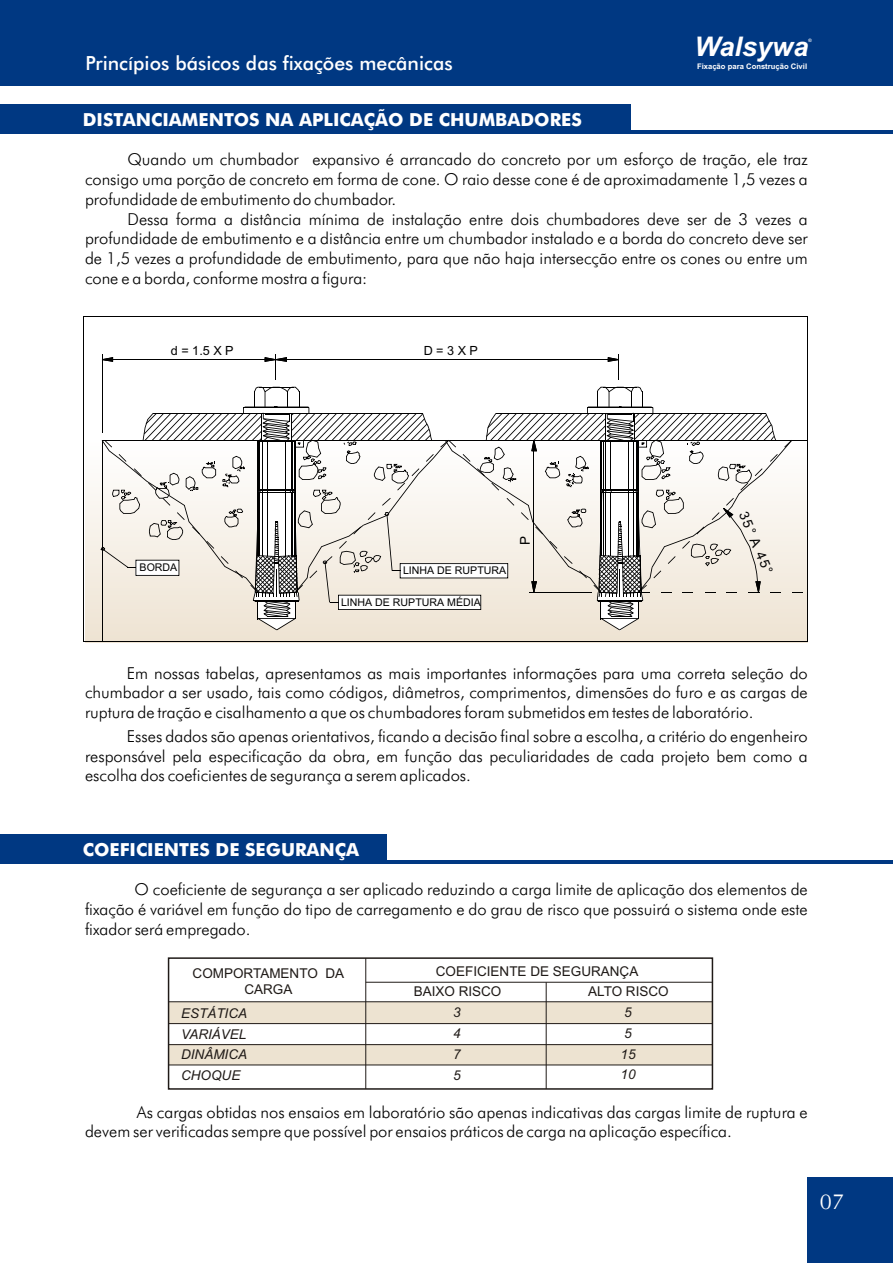
<style>
.page{position:relative;width:894px;height:1263px;background:#fff}
.page>*{position:absolute;margin:0;border:0;box-sizing:border-box;transform-origin:0 0}
.t1{font:italic 700 27.15px "Arial";color:#fff}
.t2{font:22.5px "Optane";color:#fff}
.t3{font:19.5px "Futura Md BT";color:#fff}
.t4{font:700 18px "Futura Md BT";color:#fff}
.t5{font:16.5px/19.8px "Futura Lt BT";color:#000;text-align:justify}
.t6{font:13.5px "Arial";color:#1f1a17}
.t7{font:italic 13.5px/20.9px "Arial";color:#1f1a17;text-align:justify}
.t8{font:13.5px "Arial";color:#000}
.t9{font:12.6px "Arial";letter-spacing:.28em;color:#000}
.t10{font:10.65px "Arial";color:#000}
.t11{font:700 7.65px "Arial";color:#fff}
.t12{font:italic 700 4.65px "Arial";color:#fff}
</style>
<div class="page">
<div style="left:169px;top:1045px;width:543px;height:20px;background:#ede3d1"></div>
<div style="left:169px;top:1002px;width:543px;height:22px;background:#ede3d1"></div>
<div style="left:85px;top:440px;width:723px;height:202px;background:linear-gradient(to bottom,#fff,#eee3d3)"></div>
<div style="left:0;top:0;width:893px;height:85px;background:#003882"></div>
<div style="left:0;top:105px;width:631px;height:29px;background:#003882"></div>
<hr style="left:85px;top:131px;width:808px;height:3px;background:#003882">
<hr style="left:102px;top:359px;width:174px;height:1px;background:#000">
<svg style="left:103px;top:357px;width:10px;height:5px"></svg>
<hr style="left:102px;top:354px;width:1px;height:79px;background:#000">
<hr style="left:276px;top:359px;width:343px;height:1px;background:#000">
<svg style="left:608px;top:354px;width:11px;height:26px"></svg>
<svg style="left:265px;top:354px;width:22px;height:26px"></svg>
<hr style="left:84px;top:641px;width:724px;height:1px;background:#000">
<hr style="left:84px;top:317px;width:1px;height:325px;background:#000">
<hr style="left:807px;top:317px;width:1px;height:325px;background:#000">
<hr style="left:84px;top:316px;width:724px;height:1px;background:#000">
<hr style="left:102px;top:440px;width:1px;height:202px;background:#000">
<hr style="left:752px;top:440px;width:56px;height:1px;background:#000">
<svg style="left:100px;top:387px;width:702px;height:244px"></svg>
<div style="left:808px;top:1178px;width:85px;height:85px;background:#003882"></div>
<div style="left:0;top:835px;width:387px;height:29px;background:#003882"></div>
<hr style="left:85px;top:861px;width:808px;height:3px;background:#003882">
<div style="left:168px;top:957px;width:545px;height:133px;border:2px solid #1f1a17"></div>
<hr style="left:365px;top:958px;width:1px;height:131px;background:#1f1a17">
<hr style="left:546px;top:982px;width:1px;height:107px;background:#1f1a17">
<hr style="left:366px;top:982px;width:347px;height:1px;background:#1f1a17">
<hr style="left:169px;top:1023px;width:544px;height:1px;background:#1f1a17">
<hr style="left:169px;top:1044px;width:544px;height:1px;background:#1f1a17">
<hr style="left:169px;top:1065px;width:544px;height:1px;background:#1f1a17">
<hr style="left:169px;top:1001px;width:544px;height:1px;background:#1f1a17">
<p class="t3" style="left:85px;top:55px;width:369px">Princípios básicos das fixações mecânicas</p>
<p class="t4" style="left:83px;top:112px;width:501px">DISTANCIAMENTOS NA APLICAÇÃO DE CHUMBADORES</p>
<h1 class="t1" style="left:694px;top:37px;width:115px">Walsywa</h1>
<p class="t12" style="left:808px;top:39px;width:5px">®</p>
<p class="t11" style="left:697px;top:63px;width:112px">Fixação para Construção Civil</p>
<p class="t5" style="left:85px;top:151px;width:724px;text-indent:43px">Quando um chumbador expansivo é arrancado do concreto por um esforço de tração, ele traz consigo uma porção de concreto em forma de cone. O raio desse cone é de aproximadamente 1,5 vezes a profundidade de embutimento do chumbador.</p>
<p class="t5" style="left:85px;top:210px;width:724px;text-indent:43px">Dessa forma a distância mínima de instalação entre dois chumbadores deve ser de 3 vezes a profundidade de embutimento e a distância entre um chumbador instalado e a borda do concreto deve ser de 1,5 vezes a profundidade de embutimento, para que não haja intersecção entre os cones ou entre um cone e a borda, conforme mostra a figura:</p>
<p class="t9" style="left:171px;top:346px;width:64px">d=1.5XP</p>
<p class="t9" style="left:424px;top:346px;width:56px">D=3XP</p>
<p class="t10" style="left:140px;top:563px;width:39px">BORDA</p>
<p class="t10" style="left:403px;top:566px;width:105px">LINHA DE RUPTURA</p>
<p class="t10" style="left:341px;top:598px;width:141px">LINHA DE RUPTURA MÉDIA</p>
<p class="t8" style="left:520px;top:545px;width:10px;rotate:-90deg">P</p>
<p class="t8" style="left:748px;top:510px;width:68px;rotate:67deg">35° A 45°</p>
<p class="t5" style="left:85px;top:664px;width:724px;text-indent:42px">Em nossas tabelas, apresentamos as mais importantes informações para uma correta seleção do chumbador a ser usado, tais como códigos, diâmetros, comprimentos, dimensões do furo e as cargas de ruptura de tração e cisalhamento a que os chumbadores foram submetidos em testes de laboratório.</p>
<p class="t5" style="left:85px;top:728px;width:724px;text-indent:42px">Esses dados são apenas orientativos, ficando a decisão final sobre a escolha, a critério do engenheiro responsável pela especificação da obra, em função das peculiaridades de cada projeto bem como a escolha dos coeficientes de segurança a serem aplicados.</p>
<p class="t4" style="left:83px;top:842px;width:278px">COEFICIENTES DE SEGURANÇA</p>
<p class="t5" style="left:85px;top:881px;width:724px;text-indent:50px">O coeficiente de segurança a ser aplicado reduzindo a carga limite de aplicação dos elementos de fixação é variável em função do tipo de carregamento e do grau de risco que possuirá o sistema onde este fixador será empregado.</p>
<p class="t6" style="left:193px;top:969px;width:153px">COMPORTAMENTO DA</p>
<p class="t6" style="left:436px;top:967px;width:204px">COEFICIENTE DE SEGURANÇA</p>
<p class="t6" style="left:244px;top:984px;width:50px">CARGA</p>
<p class="t6" style="left:414px;top:986px;width:89px">BAIXO RISCO</p>
<p class="t6" style="left:588px;top:986px;width:82px">ALTO RISCO</p>
<p class="t7" style="left:181px;top:1004px;width:68px">ESTÁTICA VARIÁVEL DINÂMICA CHOQUE</p>
<p class="t7" style="left:453px;top:1003px;width:9px">3<br>4<br>7<br>5</p>
<p class="t7" style="left:621px;top:1003px;width:17px;text-align:left">5<br>5<br>15<br>10</p>
<p class="t5" style="left:85px;top:1103px;width:724px;text-indent:52px">As cargas obtidas nos ensaios em laboratório são apenas indicativas das cargas limite de ruptura e devem ser verificadas sempre que possível por ensaios práticos de carga na aplicação específica.</p>
<h2 class="t2" style="left:820px;top:1189px;width:26px">07</h2>
</div>
